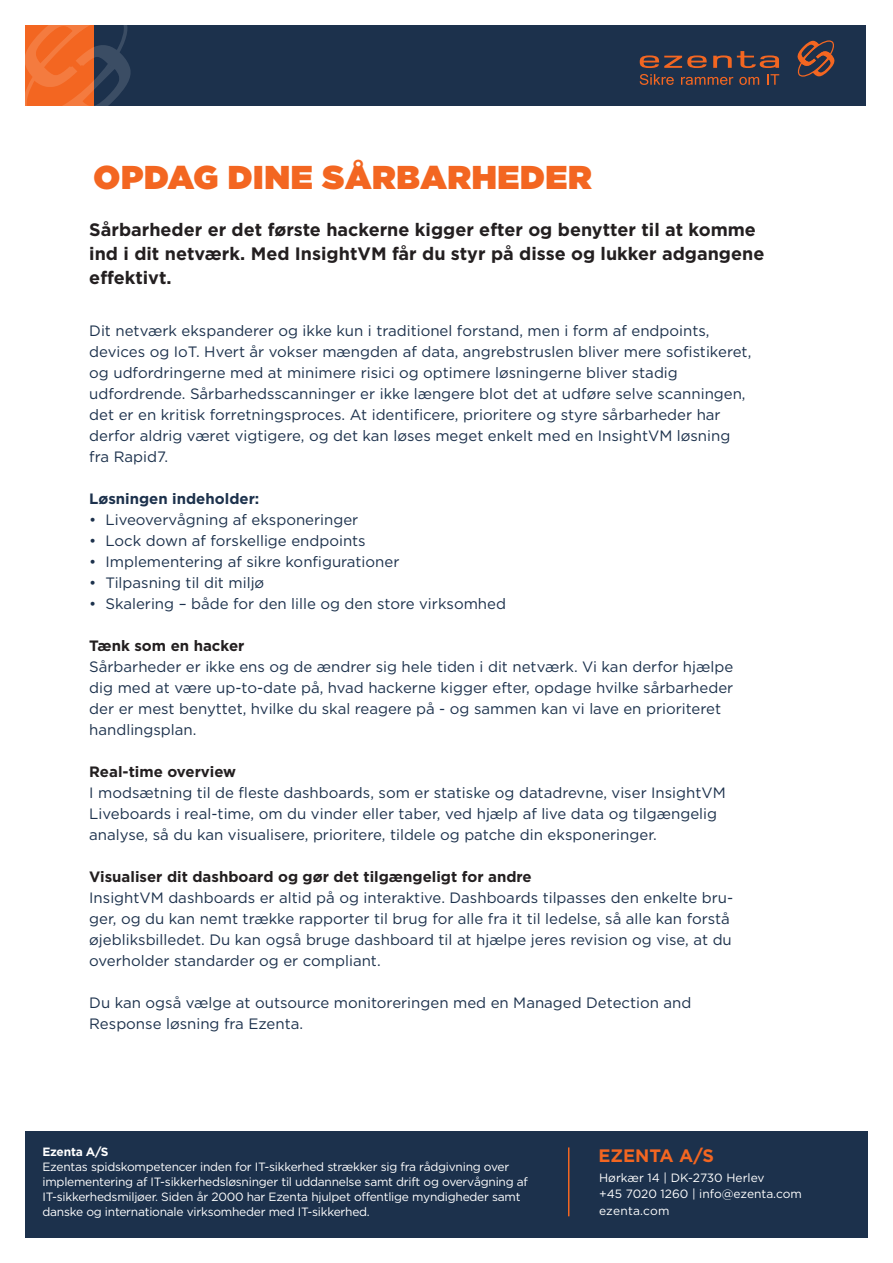
<style>
.page{position:relative;width:893px;height:1263px;background:#fff}
.page>*{position:absolute;margin:0;border:0;box-sizing:border-box;transform-origin:0 0}
.Overskrift{font:900 33px "Gotham";letter-spacing:.02em;color:#f36621}
.Manchet{font:700 18px/24px "Gotham";color:#231f20}
.t1{font:700 18px "Gotham";color:#f36621}
.Brødtekst{font:15px/21px "Gotham";color:#1c314c}
.Mellemrubrik{font:15px "Gotham";color:#1c314c}
.Mellemrubrik-2{font:700 15px "Gotham";color:#231f20}
.Mellemrubrik-3{font:700 15px "Gotham";color:#1c314c}
.t2{font:12px/15px "Gotham";letter-spacing:-.02em;color:#fff}
.t3{font:12px/16.5px "Gotham";color:#fff}
.t4{font:700 12px "Gotham";letter-spacing:-.02em;color:#fff}
</style>
<div class="page">
<div style="left:94px;top:25px;width:772px;height:81px;background:#1c314c"></div>
<svg style="left:25px;top:25px;width:106px;height:81px"></svg>
<svg style="left:640px;top:74px;width:34px;height:11px"></svg>
<svg style="left:681px;top:77px;width:52px;height:8px"></svg>
<svg style="left:739px;top:77px;width:20px;height:8px"></svg>
<svg style="left:767px;top:74px;width:12px;height:11px"></svg>
<svg style="left:640px;top:55px;width:67px;height:13px"></svg>
<svg style="left:713px;top:51px;width:66px;height:17px"></svg>
<svg style="left:797px;top:40px;width:38px;height:37px"></svg>
<div style="left:25px;top:1131px;width:842px;height:106px;background:#1c314c"></div>
<hr style="left:568px;top:1147px;width:1px;height:69px;background:#f36621">
<p class="Overskrift" style="left:94px;top:158px;width:500px">OPDAG DINE SÅRBARHEDER</p>
<p class="Manchet" style="left:89px;top:217px;width:677px">Sårbarheder er det første hackerne kigger efter og benytter til at komme ind i dit netværk. Med InsightVM får du styr på disse og lukker adgangene effektivt.</p>
<p class="Brødtekst" style="left:89px;top:320px;width:664px">Dit netværk ekspanderer og ikke kun i traditionel forstand, men i form af endpoints, devices og IoT. Hvert år vokser mængden af data, angrebstruslen bliver mere sofistikeret, og udfordringerne med at minimere risici og optimere løsningerne bliver stadig</p>
<p class="Brødtekst" style="left:89px;top:383px;width:658px">udfordrende. Sårbarhedsscanninger er ikke længere blot det at udføre selve scanningen, det er en kritisk forretningsproces. At identificere, prioritere og styre sårbarheder har derfor aldrig været vigtigere, og det kan løses meget enkelt med en InsightVM løsning fra Rapid7.</p>
<p class="Mellemrubrik-3" style="left:89px;top:490px;width:172px">Løsningen indeholder:</p>
<p class="Brødtekst" style="left:89px;top:509px;width:271px">• Liveovervågning af eksponeringer</p>
<p class="Brødtekst" style="left:89px;top:530px;width:278px">• Lock down af forskellige endpoints</p>
<p class="Brødtekst" style="left:89px;top:551px;width:312px">• Implementering af sikre konfigurationer</p>
<p class="Brødtekst" style="left:89px;top:572px;width:177px">• Tilpasning til dit miljø</p>
<p class="Brødtekst" style="left:89px;top:593px;width:418px">• Skalering – både for den lille og den store virksomhed</p>
<p class="Mellemrubrik-2" style="left:89px;top:637px;width:157px">Tænk som en hacker</p>
<p class="Brødtekst" style="left:89px;top:656px;width:645px">Sårbarheder er ikke ens og de ændrer sig hele tiden i dit netværk. Vi kan derfor hjælpe dig med at være up-to-date på, hvad hackerne kigger efter, opdage hvilke sårbarheder der er mest benyttet, hvilke du skal reagere på - og sammen kan vi lave en prioriteret handlingsplan.</p>
<p class="Mellemrubrik-2" style="left:89px;top:763px;width:148px">Real-time overview</p>
<p class="Brødtekst" style="left:89px;top:782px;width:638px">I modsætning til de fleste dashboards, som er statiske og datadrevne, viser InsightVM<br>Liveboards i real-time, om du vinder eller taber, ved hjælp af live data og tilgængelig analyse, så du kan visualisere, prioritere, tildele og patche din eksponeringer.</p>
<p class="Mellemrubrik-2" style="left:89px;top:868px;width:444px">Visualiser dit dashboard og gør det tilgængeligt for andre</p>
<p class="Brødtekst" style="left:89px;top:887px;width:645px">InsightVM dashboards er altid på og interaktive. Dashboards tilpasses den enkelte bru&shy;ger, og du kan nemt trække rapporter til brug for alle fra it til ledelse, så alle kan forstå øjebliksbilledet. Du kan også bruge dashboard til at hjælpe jeres revision og vise, at du overholder standarder og er compliant.</p>
<p class="Mellemrubrik" style="left:89px;top:994px;width:604px">Du kan også vælge at outsource monitoreringen med en Managed Detection and</p>
<p class="Mellemrubrik" style="left:89px;top:1015px;width:215px">Response løsning fra Ezenta.</p>
<p class="t4" style="left:43px;top:1145px;width:68px">Ezenta A/S</p>
<p class="t2" style="left:43px;top:1159px;width:487px">Ezentas spidskompetencer inden for IT-sikkerhed strækker sig fra rådgivning over implementering af IT-sikkerhedsløsninger til uddannelse samt drift og overvågning af IT-sikkerhedsmiljøer. Siden år 2000 har Ezenta hjulpet offentlige myndigheder samt danske og internationale virksomheder med IT-sikkerhed.</p>
<p class="t3" style="left:599px;top:1169px;width:204px">Hørkær 14 | DK-2730 Herlev<br>+45 7020 1260 | info@ezenta.com ezenta.com</p>
<p class="t1" style="left:598px;top:1145px;width:117px">EZENTA A/S</p>
</div>
